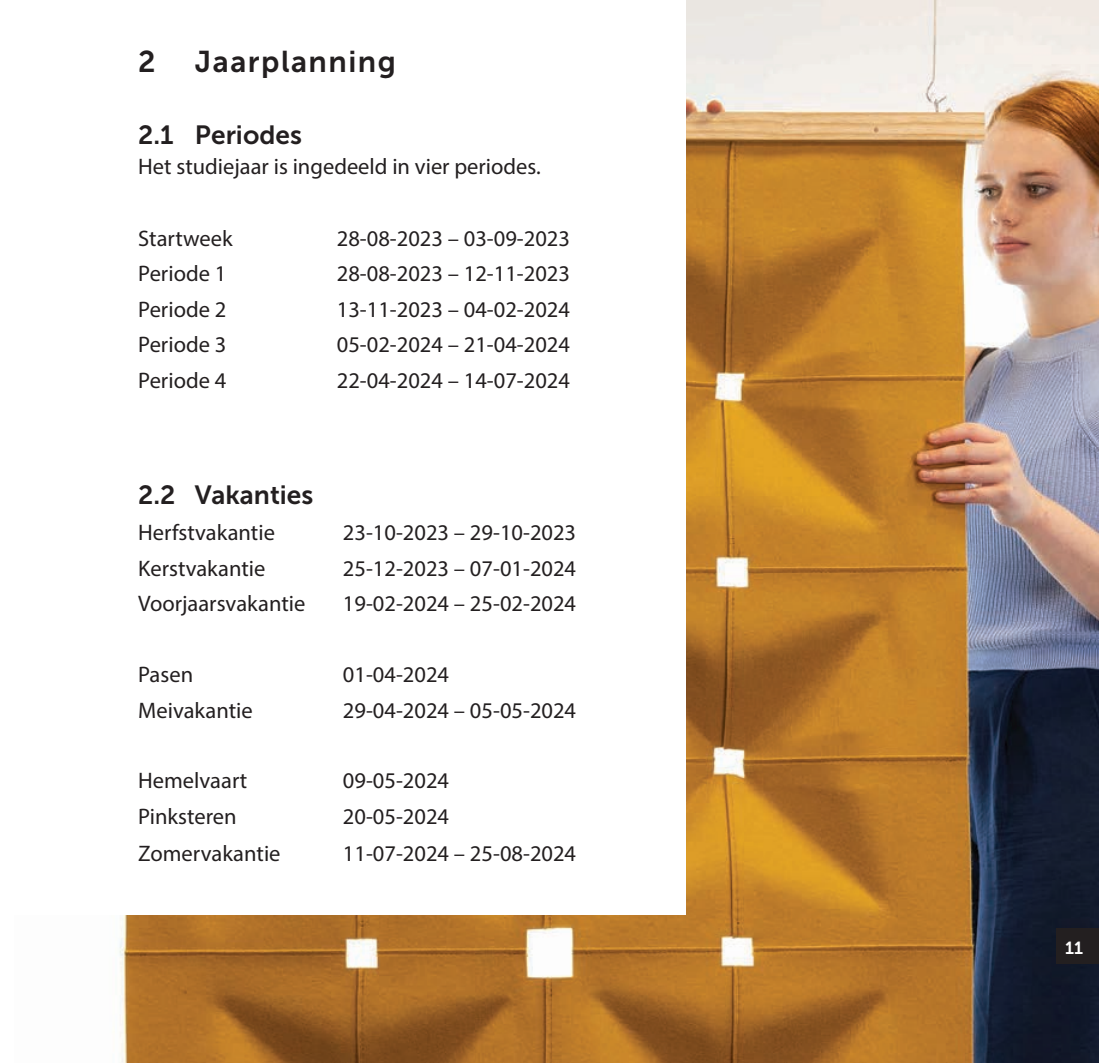
<style>
.page{position:relative;width:1099px;height:1063px;background:#fff}
.page>*{position:absolute;margin:0;border:0;box-sizing:border-box;transform-origin:0 0}
.t1{font:30px "Museo Sans 700";letter-spacing:.05em;color:#231f20}
.t2{font:26.25px "Museo Sans 700";color:#231f20}
.t3{font:22.5px "Myriad Pro";color:#231f20}
.t4{font:17.5px "Museo Sans 700";color:#fff}
</style>
<div class="page">
<img style="left:119px;top:0;width:979px;height:1063px">
<div style="left:0;top:0;width:686px;height:914px;background:#fff"></div>
<div style="left:1056px;top:928px;width:42px;height:36px;background:#231f20"></div>
<h1 class="t1" style="left:138px;top:45px;width:19px">2</h1>
<h1 class="t1" style="left:195px;top:45px;width:202px">Jaarplanning</h1>
<p class="t2" style="left:138px;top:121px;width:165px">2.1 Periodes</p>
<p class="t3" style="left:138px;top:153px;width:404px">Het studiejaar is ingedeeld in vier periodes.</p>
<p class="t3" style="left:138px;top:224px;width:96px">Startweek</p>
<p class="t3" style="left:337px;top:224px;width:235px">28-08-2023 – 03-09-2023</p>
<p class="t3" style="left:138px;top:260px;width:90px">Periode 1</p>
<p class="t3" style="left:337px;top:260px;width:235px">28-08-2023 – 12-11-2023</p>
<p class="t3" style="left:138px;top:295px;width:90px">Periode 2</p>
<p class="t3" style="left:337px;top:295px;width:235px">13-11-2023 – 04-02-2024</p>
<p class="t3" style="left:138px;top:331px;width:90px">Periode 3</p>
<p class="t3" style="left:337px;top:331px;width:235px">05-02-2024 – 21-04-2024</p>
<p class="t3" style="left:138px;top:366px;width:90px">Periode 4</p>
<p class="t3" style="left:337px;top:366px;width:235px">22-04-2024 – 14-07-2024</p>
<p class="t2" style="left:138px;top:481px;width:177px">2.2 Vakanties</p>
<p class="t3" style="left:138px;top:519px;width:138px">Herfstvakantie</p>
<p class="t3" style="left:343px;top:519px;width:235px">23-10-2023 – 29-10-2023</p>
<p class="t3" style="left:138px;top:554px;width:129px">Kerstvakantie</p>
<p class="t3" style="left:343px;top:554px;width:235px">25-12-2023 – 07-01-2024</p>
<p class="t3" style="left:138px;top:590px;width:169px">Voorjaarsvakantie</p>
<p class="t3" style="left:343px;top:590px;width:235px">19-02-2024 – 25-02-2024</p>
<p class="t3" style="left:138px;top:661px;width:56px">Pasen</p>
<p class="t3" style="left:343px;top:661px;width:108px">01-04-2024</p>
<p class="t3" style="left:138px;top:696px;width:116px">Meivakantie</p>
<p class="t3" style="left:343px;top:696px;width:235px">29-04-2024 – 05-05-2024</p>
<p class="t3" style="left:138px;top:767px;width:111px">Hemelvaart</p>
<p class="t3" style="left:343px;top:767px;width:108px">09-05-2024</p>
<p class="t3" style="left:138px;top:802px;width:100px">Pinksteren</p>
<p class="t3" style="left:343px;top:802px;width:108px">20-05-2024</p>
<p class="t3" style="left:138px;top:839px;width:144px">Zomervakantie</p>
<p class="t3" style="left:343px;top:839px;width:235px">11-07-2024 – 25-08-2024</p>
<p class="t4" style="left:1065px;top:938px;width:19px">11</p>
</div>
